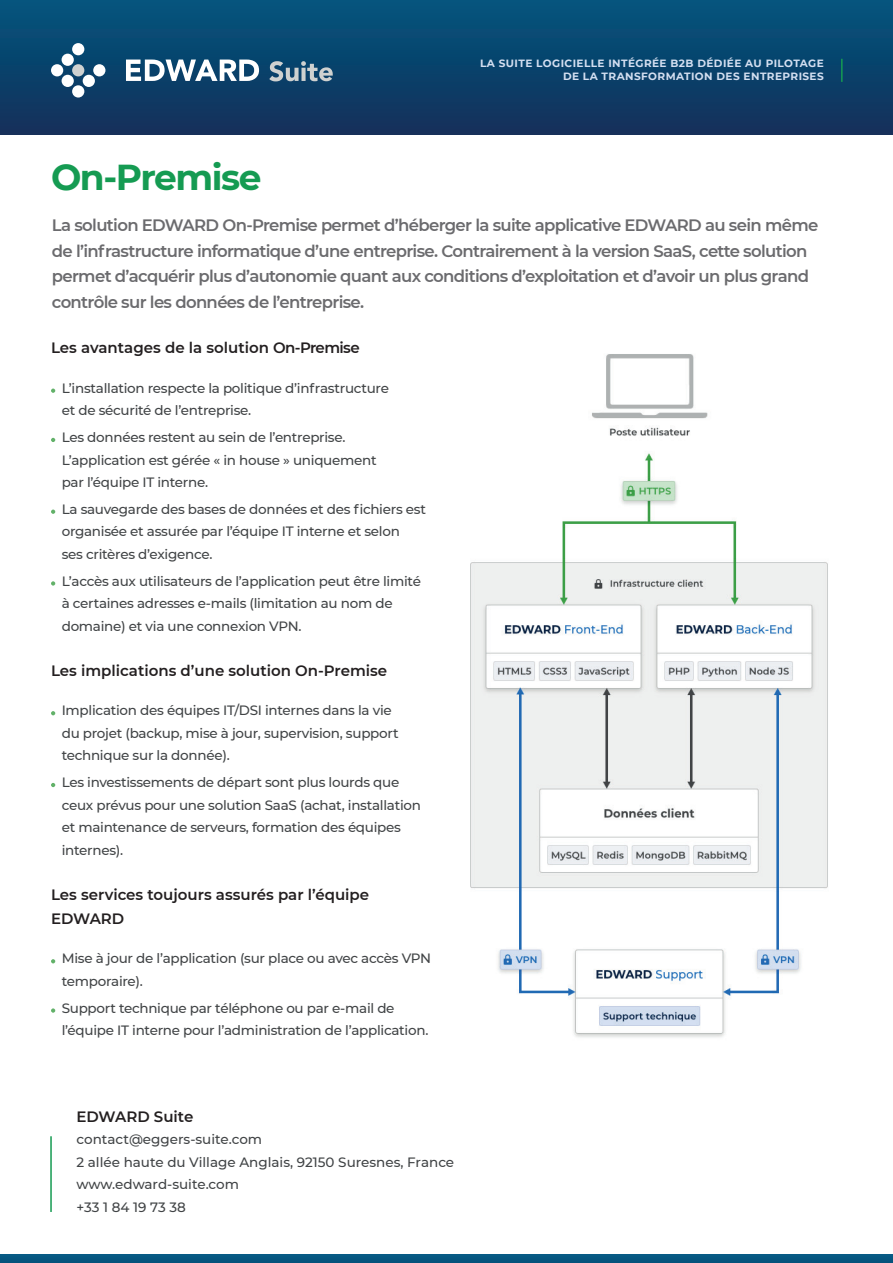
<style>
.page{position:relative;width:893px;height:1263px;background:#fff}
.page>*{position:absolute;margin:0;border:0;box-sizing:border-box;transform-origin:0 0}
.t1{font:700 36px "Montserrat";letter-spacing:-.04em;color:#159b52}
.t2{font:600 16.5px/25.5px "Montserrat";letter-spacing:-.04em;color:#6b6b6e}
.t3{font:600 15px/24px "Montserrat";color:#231f20}
.t4{font:500 13.5px/22.5px "Montserrat";letter-spacing:-.02em;color:#414446}
.t5{font:500 13.5px/22.5px "Montserrat";color:#414446}
.t6{font:700 10.5px/12.6px "Montserrat";letter-spacing:.04em;color:#d4dff1;text-align:right}
</style>
<div class="page">
<div style="left:0;top:0;width:893px;height:135px;background:linear-gradient(to bottom,#02557e,#132f5a)"></div>
<div style="left:0;top:1255px;width:893px;height:8px;background:#06557f"></div>
<hr style="left:841px;top:59px;width:2px;height:23px;background:#159b52">
<svg style="left:269px;top:61px;width:64px;height:20px"></svg>
<svg style="left:126px;top:60px;width:133px;height:21px"></svg>
<div style="left:51px;top:64px;width:12px;height:12px;background:#fff;border-radius:50%"></div>
<div style="left:62px;top:54px;width:12px;height:12px;background:#fff;border-radius:50%"></div>
<div style="left:72px;top:43px;width:12px;height:12px;background:#fff;border-radius:50%"></div>
<div style="left:62px;top:75px;width:12px;height:12px;background:#fff;border-radius:50%"></div>
<div style="left:72px;top:64px;width:12px;height:12px;background:#cfd1d0;border-radius:50%"></div>
<div style="left:72px;top:85px;width:12px;height:13px;background:#fff;border-radius:50%"></div>
<div style="left:83px;top:75px;width:12px;height:12px;background:#fff;border-radius:50%"></div>
<div style="left:93px;top:64px;width:12px;height:12px;background:#fff;border-radius:50%"></div>
<hr style="left:50px;top:1136px;width:2px;height:76px;background:#159b52">
<svg style="left:51px;top:389px;width:4px;height:4px"></svg>
<svg style="left:51px;top:438px;width:4px;height:4px"></svg>
<svg style="left:51px;top:510px;width:4px;height:4px"></svg>
<svg style="left:51px;top:581px;width:4px;height:5px"></svg>
<svg style="left:51px;top:711px;width:4px;height:4px"></svg>
<svg style="left:51px;top:783px;width:4px;height:4px"></svg>
<svg style="left:51px;top:959px;width:4px;height:4px"></svg>
<svg style="left:51px;top:1008px;width:4px;height:5px"></svg>
<img style="left:470px;top:354px;width:358px;height:684px">
<p class="t6" style="left:480px;top:57px;width:345px">LA SUITE LOGICIELLE INTÉGRÉE B2B DÉDIÉE AU PILOTAGE<br>DE LA TRANSFORMATION DES ENTREPRISES</p>
<h1 class="t1" style="left:51px;top:151px;width:212px">On-Premise</h1>
<p class="t2" style="left:52px;top:212px;width:768px">La solution EDWARD On-Premise permet d’héberger la suite applicative EDWARD au sein même de l’infrastructure informatique d’une entreprise. Contrairement à la version SaaS, cette solution permet d’acquérir plus d’autonomie quant aux conditions d’exploitation et d’avoir un plus grand contrôle sur les données de l’entreprise.</p>
<p class="t3" style="left:51px;top:335px;width:310px">Les avantages de la solution On-Premise</p>
<p class="t4" style="left:62px;top:376px;width:329px">L’installation respecte la politique d’infrastructure et de sécurité de l’entreprise.</p>
<p class="t4" style="left:62px;top:425px;width:316px">Les données restent au sein de l’entreprise.<br>L’application est gérée « in house » uniquement par l’équipe IT interne.</p>
<p class="t4" style="left:62px;top:497px;width:366px">La sauvegarde des bases de données et des fichiers est organisée et assurée par l’équipe IT interne et selon<br>ses critères d’exigence.</p>
<p class="t4" style="left:62px;top:569px;width:361px">L’accès aux utilisateurs de l’application peut être limité à certaines adresses e-mails (limitation au nom de domaine) et via une connexion VPN.</p>
<p class="t3" style="left:51px;top:658px;width:338px">Les implications d’une solution On-Premise</p>
<p class="t4" style="left:62px;top:699px;width:338px">Implication des équipes IT/DSI internes dans la vie du projet (backup, mise à jour, supervision, support technique sur la donnée).</p>
<p class="t4" style="left:62px;top:770px;width:361px">Les investissements de départ sont plus lourds que ceux prévus pour une solution SaaS (achat, installation et maintenance de serveurs, formation des équipes internes).</p>
<p class="t3" style="left:51px;top:882px;width:320px">Les services toujours assurés par l’équipe<br>EDWARD</p>
<p class="t4" style="left:62px;top:947px;width:371px">Mise à jour de l’application (sur place ou avec accès VPN temporaire).</p>
<p class="t4" style="left:62px;top:996px;width:368px">Support technique par téléphone ou par e-mail de l’équipe IT interne pour l’administration de l’application.</p>
<p class="t3" style="left:77px;top:1104px;width:118px">EDWARD Suite</p>
<p class="t5" style="left:77px;top:1128px;width:379px">contact@eggers-suite.com<br>2 allée haute du Village Anglais, 92150 Suresnes, France www.edward-suite.com<br>+33 1 84 19 73 38</p>
</div>
